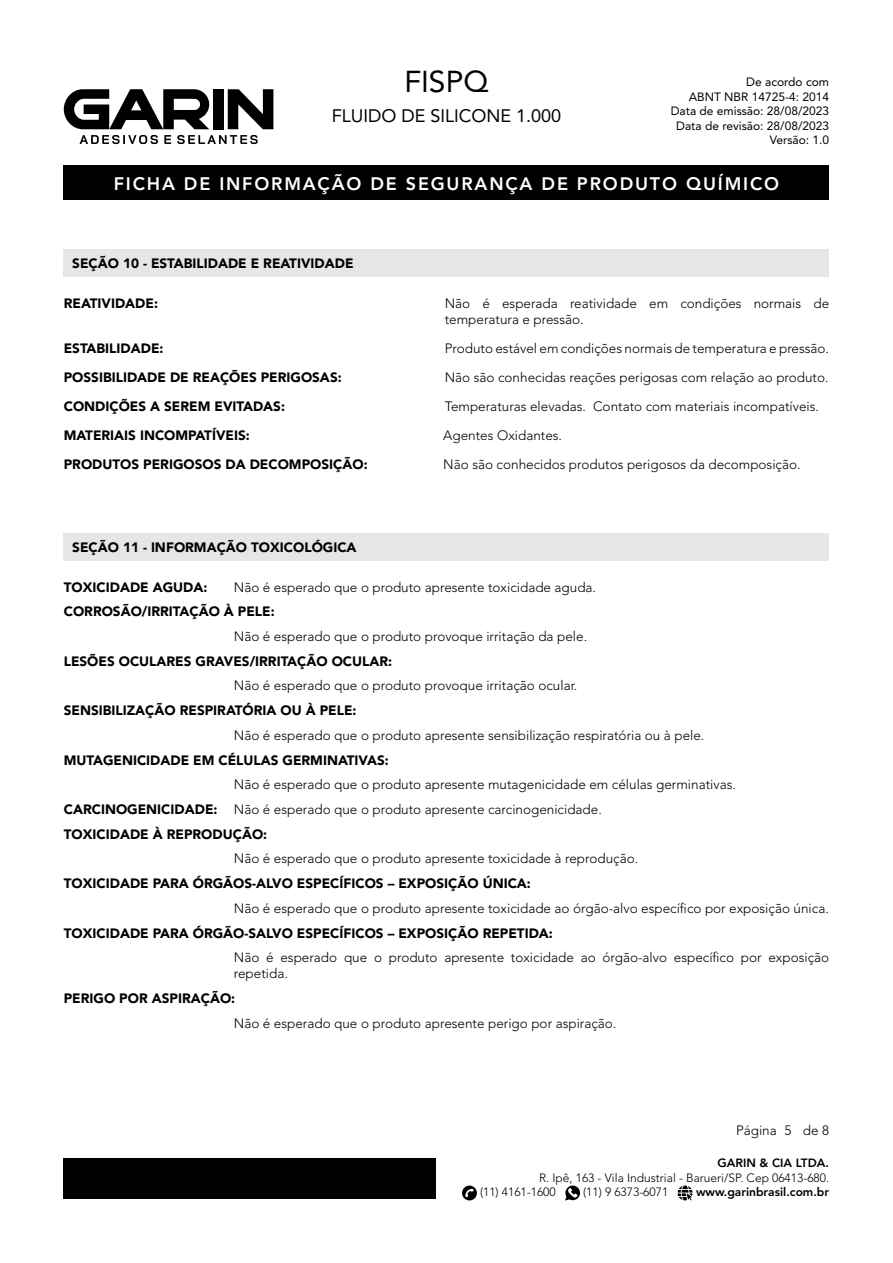
<style>
.page{position:relative;width:893px;height:1263px;background:#fff}
.page>*{position:absolute;margin:0;border:0;box-sizing:border-box;transform-origin:0 0}
.t1{font:30px "Avenir LT Std";color:#000}
.t2{font:800 18px "Avenir LT Std";letter-spacing:.1em;color:#fff}
.t3{font:18px "Avenir LT Std";color:#000}
.t4{font:300 13.5px/16.2px "Avenir LT Std";color:#000}
.t5{font:900 13.5px "Avenir LT Std";color:#000}
.t6{font:12px/14.4px "Avenir LT Std";color:#000;text-align:right}
.t7{font:300 12px/14.4px "Avenir LT Std";color:#000}
.t8{font:800 12px "Avenir LT Std";color:#000}
.t9{font:800 12px "Avenir";color:#000}
.s1{font-weight:900}
</style>
<div class="page">
<svg style="left:462px;top:1185px;width:15px;height:15px"></svg>
<svg style="left:565px;top:1185px;width:15px;height:15px"></svg>
<svg style="left:678px;top:1185px;width:14px;height:15px"></svg>
<div style="left:64px;top:165px;width:765px;height:35px;background:#000"></div>
<div style="left:64px;top:1158px;width:372px;height:41px;background:#000"></div>
<svg style="left:228px;top:89px;width:45px;height:40px"></svg>
<div style="left:213px;top:89px;width:11px;height:40px;background:#000"></div>
<svg style="left:64px;top:89px;width:145px;height:40px"></svg>
<svg style="left:80px;top:135px;width:178px;height:9px"></svg>
<div style="left:64px;top:249px;width:765px;height:28px;background:#e6e6e6"></div>
<div style="left:64px;top:533px;width:765px;height:27px;background:#e6e6e6"></div>
<h1 class="t1" style="left:404px;top:65px;width:85px">FISPQ</h1>
<h2 class="t3" style="left:332px;top:106px;width:231px">FLUIDO DE SILICONE 1.000</h2>
<p class="t6" style="left:671px;top:75px;width:160px">De acordo com<br>ABNT NBR 14725-4: 2014<br>Data de emissão: 28/08/2023<br>Data de revisão: 28/08/2023<br>Versão: 1.0</p>
<h2 class="t2" style="left:114px;top:173px;width:667px">FICHA DE INFORMAÇÃO DE SEGURANÇA DE PRODUTO QUÍMICO</h2>
<p class="t5" style="left:72px;top:255px;width:283px">SEÇÃO 10 - ESTABILIDADE E REATIVIDADE</p>
<p class="t5" style="left:64px;top:295px;width:96px">REATIVIDADE:</p>
<p class="t4" style="left:445px;top:295px;width:386px">Não é esperada reatividade em condições normais de temperatura e pressão.</p>
<p class="t5" style="left:64px;top:340px;width:101px">ESTABILIDADE:</p>
<p class="t4" style="left:445px;top:341px;width:386px">Produto estável em condições normais de temperatura e pressão.</p>
<p class="t5" style="left:64px;top:369px;width:279px">POSSIBILIDADE DE REAÇÕES PERIGOSAS:</p>
<p class="t4" style="left:445px;top:370px;width:385px">Não são conhecidas reações perigosas com relação ao produto.</p>
<p class="t5" style="left:64px;top:398px;width:223px">CONDIÇÕES A SEREM EVITADAS:</p>
<p class="t4" style="left:445px;top:398px;width:376px">Temperaturas elevadas. Contato com materiais incompatíveis.</p>
<p class="t5" style="left:64px;top:427px;width:187px">MATERIAIS INCOMPATÍVEIS:</p>
<p class="t4" style="left:443px;top:427px;width:120px">Agentes Oxidantes.</p>
<p class="t5" style="left:64px;top:456px;width:305px">PRODUTOS PERIGOSOS DA DECOMPOSIÇÃO:</p>
<p class="t4" style="left:443px;top:456px;width:359px">Não são conhecidos produtos perigosos da decomposição.</p>
<p class="t5" style="left:72px;top:539px;width:286px">SEÇÃO 11 - INFORMAÇÃO TOXICOLÓGICA</p>
<p class="t5" style="left:64px;top:579px;width:145px">TOXICIDADE AGUDA:</p>
<p class="t4" style="left:234px;top:579px;width:364px">Não é esperado que o produto apresente toxicidade aguda.</p>
<p class="t5" style="left:64px;top:603px;width:212px">CORROSÃO/IRRITAÇÃO À PELE:</p>
<p class="t4" style="left:234px;top:628px;width:355px">Não é esperado que o produto provoque irritação da pele.</p>
<p class="t5" style="left:64px;top:653px;width:330px">LESÕES OCULARES GRAVES/IRRITAÇÃO OCULAR:</p>
<p class="t4" style="left:234px;top:678px;width:345px">Não é esperado que o produto provoque irritação ocular.</p>
<p class="t5" style="left:64px;top:702px;width:294px">SENSIBILIZAÇÃO RESPIRATÓRIA OU À PELE:</p>
<p class="t4" style="left:234px;top:727px;width:472px">Não é esperado que o produto apresente sensibilização respiratória ou à pele.</p>
<p class="t5" style="left:64px;top:752px;width:327px">MUTAGENICIDADE EM CÉLULAS GERMINATIVAS:</p>
<p class="t4" style="left:64px;top:772px;width:674px;line-height:24.8px;text-indent:170px">Não é esperado que o produto apresente mutagenicidade em células germinativas.<br><span class="s1">CARCINOGENICIDADE:</span> Não é esperado que o produto apresente carcinogenicidade.<br><span class="s1">TOXICIDADE À REPRODUÇÃO:</span></p>
<p class="t4" style="left:234px;top:851px;width:406px">Não é esperado que o produto apresente toxicidade à reprodução.</p>
<p class="t5" style="left:64px;top:875px;width:469px">TOXICIDADE PARA ÓRGÃOS-ALVO ESPECÍFICOS – EXPOSIÇÃO ÚNICA:</p>
<p class="t4" style="left:234px;top:900px;width:596px">Não é esperado que o produto apresente toxicidade ao órgão-alvo específico por exposição única.</p>
<p class="t5" style="left:64px;top:925px;width:491px">TOXICIDADE PARA ÓRGÃO-SALVO ESPECÍFICOS – EXPOSIÇÃO REPETIDA:</p>
<p class="t4" style="left:234px;top:949px;width:597px">Não é esperado que o produto apresente toxicidade ao órgão-alvo específico por exposição repetida.</p>
<p class="t5" style="left:64px;top:990px;width:173px">PERIGO POR ASPIRAÇÃO:</p>
<p class="t4" style="left:234px;top:1015px;width:384px">Não é esperado que o produto apresente perigo por aspiração.</p>
<p class="t4" style="left:736px;top:1122px;width:95px">Página 5 de 8</p>
<p class="t9" style="left:718px;top:1154px;width:113px">GARIN &amp; CIA LTDA.</p>
<p class="t7" style="left:480px;top:1170px;width:351px;text-indent:59px">R. Ipê, 163 - Vila Industrial - Barueri/SP. Cep 06413-680. (11) 4161-1600</p>
<p class="t7" style="left:583px;top:1185px;width:87px">(11) 9 6373-6071</p>
<p class="t8" style="left:696px;top:1185px;width:135px">www.garinbrasil.com.br</p>
</div>
